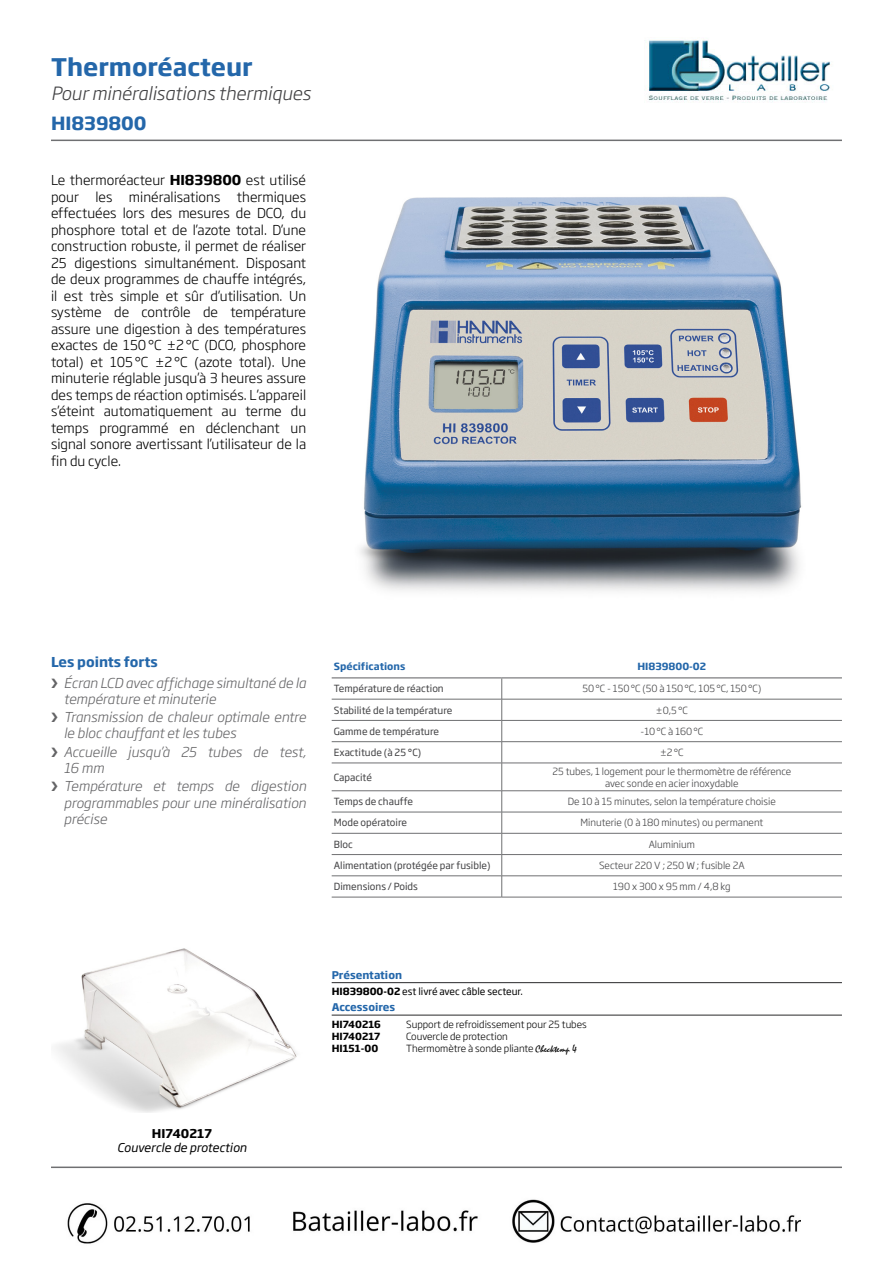
<style>
.page{position:relative;width:893px;height:1263px;background:#fff}
.page>*{position:absolute;margin:0;border:0;box-sizing:border-box;transform-origin:0 0}
.Titre{font:700 24px "Soho Gothic Pro";color:#2467aa}
.Titre_description{font:italic 300 18px "Soho Gothic Pro";color:#404042}
.Référence{font:700 18px "Soho Gothic Pro";color:#2467aa}
.Texte{font:300 13.5px/16.5px "Soho Gothic Pro";color:#000;text-align:justify}
.t1{font:italic 300 13.5px/16.2px "Soho Gothic Pro";color:#646466}
.Points_forts_titre{font:700 13.5px "Soho Gothic Pro";color:#2467aa}
.Légende{font:italic 12px/14.4px "Soho Gothic Pro";color:#000;text-align:center}
.Accessoires_titre{font:700 10.5px "Soho Gothic Pro";color:#2467aa}
.Tableau_corps{font:300 9.75px/11.7px "Soho Gothic Pro";color:#404042;text-align:center}
.Tableau_gauche{font:9.75px "Soho Gothic Pro";color:#404042}
.Accessoires_droite{font:300 9.75px "Soho Gothic Pro";color:#000}
.Présentation{font:9.75px "Soho Gothic Pro";color:#000}
.Tableau_entête{font:700 9.75px "Soho Gothic Pro";color:#2467aa}
.Accessoires_droite-2{font:700 9.75px "Soho Gothic Pro";color:#000}
.s1{font-weight:700}
.s2{font-weight:700;font-style:normal}
.s3{font-family:"Mystic Normal";font-weight:400}
</style>
<div class="page">
<img style="left:360px;top:196px;width:442px;height:395px">
<img style="left:56px;top:948px;width:241px;height:165px">
<hr style="left:332px;top:699px;width:170px;height:1px;background:#6f7072">
<hr style="left:502px;top:699px;width:340px;height:1px;background:#6f7072">
<hr style="left:332px;top:720px;width:170px;height:1px;background:#6f7072">
<hr style="left:502px;top:720px;width:340px;height:1px;background:#6f7072">
<hr style="left:332px;top:741px;width:170px;height:1px;background:#6f7072">
<hr style="left:502px;top:741px;width:340px;height:1px;background:#6f7072">
<hr style="left:332px;top:763px;width:170px;height:1px;background:#6f7072">
<hr style="left:502px;top:763px;width:340px;height:1px;background:#6f7072">
<hr style="left:332px;top:790px;width:170px;height:1px;background:#6f7072">
<hr style="left:502px;top:790px;width:340px;height:1px;background:#6f7072">
<hr style="left:332px;top:812px;width:170px;height:1px;background:#6f7072">
<hr style="left:502px;top:812px;width:340px;height:1px;background:#6f7072">
<hr style="left:332px;top:833px;width:170px;height:1px;background:#6f7072">
<hr style="left:502px;top:833px;width:340px;height:1px;background:#6f7072">
<hr style="left:332px;top:854px;width:170px;height:1px;background:#6f7072">
<hr style="left:502px;top:854px;width:340px;height:1px;background:#6f7072">
<hr style="left:332px;top:875px;width:170px;height:1px;background:#6f7072">
<hr style="left:502px;top:875px;width:340px;height:1px;background:#6f7072">
<hr style="left:502px;top:897px;width:340px;height:1px;background:#6f7072">
<svg style="left:501px;top:678px;width:1px;height:219px"></svg>
<hr style="left:332px;top:897px;width:170px;height:1px;background:#6f7072">
<hr style="left:332px;top:677px;width:170px;height:1px;background:#6f7072">
<hr style="left:502px;top:677px;width:340px;height:1px;background:#6f7072">
<hr style="left:332px;top:982px;width:510px;height:1px;background:#404042">
<hr style="left:332px;top:1014px;width:510px;height:2px;background:#404042">
<hr style="left:51px;top:1166px;width:791px;height:2px;background:#6f7072">
<hr style="left:51px;top:140px;width:791px;height:1px;background:#6f7072">
<img style="left:648px;top:40px;width:182px;height:63px">
<img style="left:67px;top:1199px;width:733px;height:45px">
<svg style="left:426px;top:1222px;width:14px;height:10px"></svg>
<svg style="left:368px;top:1235px;width:13px;height:9px"></svg>
<svg style="left:534px;top:1235px;width:13px;height:9px"></svg>
<p class="Titre" style="left:51px;top:48px;width:203px">Thermoréacteur</p>
<p class="Titre_description" style="left:51px;top:79px;width:261px">Pour minéralisations thermiques</p>
<p class="Référence" style="left:51px;top:109px;width:97px">HI839800</p>
<p class="Texte" style="left:51px;top:171px;width:257px">Le thermoréacteur <span class="s1">HI839800</span> est utilisé pour les minéralisations thermiques effectuées lors des mesures de DCO, du phosphore total et de l’azote total. D’une construction robuste, il permet de réaliser 25 digestions simultanément. Disposant de deux programmes de chauffe intégrés, il est très simple et sûr d’utilisation. Un système de contrôle de température assure une digestion à des températures exactes de 150°C ±2°C (DCO, phosphore total) et 105°C ±2°C (azote total). Une minuterie réglable jusqu’à 3 heures assure des temps de réaction optimisés. L’appareil s’éteint automatiquement au terme du temps programmé en déclenchant un signal sonore avertissant l’utilisateur de la fin du cycle.</p>
<p class="Points_forts_titre" style="left:51px;top:651px;width:108px">Les points forts</p>
<p class="t1" style="left:64px;top:674px;width:244px">Écran LCD avec affichage simultané de la température et minuterie</p>
<p class="t1" style="left:64px;top:708px;width:244px">Transmission de chaleur optimale entre le bloc chauffant et les tubes</p>
<p class="t1" style="left:64px;top:743px;width:244px">Accueille jusqu’à 25 tubes de test,<br>16 mm</p>
<p class="t1" style="left:64px;top:777px;width:244px;text-align:justify">Température et temps de digestion programmables pour une minéralisation précise</p>
<p class="Tableau_entête" style="left:334px;top:659px;width:73px">Spécifications</p>
<p class="Tableau_entête" style="left:637px;top:659px;width:70px">HI839800-02</p>
<p class="Tableau_gauche" style="left:334px;top:681px;width:111px">Température de réaction</p>
<p class="Tableau_corps" style="left:582px;top:682px;width:180px">50°C - 150°C (50 à 150°C, 105°C, 150°C)</p>
<p class="Tableau_gauche" style="left:334px;top:702px;width:120px">Stabilité de la température</p>
<p class="Tableau_corps" style="left:656px;top:703px;width:33px">±0,5°C</p>
<p class="Tableau_gauche" style="left:334px;top:724px;width:107px">Gamme de température</p>
<p class="Tableau_corps" style="left:640px;top:725px;width:64px">-10°C à 160°C</p>
<p class="Tableau_gauche" style="left:334px;top:745px;width:89px">Exactitude (à 25 °C)</p>
<p class="Tableau_corps" style="left:660px;top:746px;width:25px">±2°C</p>
<p class="Tableau_gauche" style="left:334px;top:769px;width:40px">Capacité</p>
<p class="Tableau_corps" style="left:552px;top:765px;width:240px">25 tubes, 1 logement pour le thermomètre de référence avec sonde en acier inoxydable</p>
<p class="Tableau_gauche" style="left:334px;top:794px;width:81px">Temps de chauffe</p>
<p class="Tableau_corps" style="left:568px;top:795px;width:209px">De 10 à 15 minutes, selon la température choisie</p>
<p class="Tableau_gauche" style="left:334px;top:815px;width:75px">Mode opératoire</p>
<p class="Tableau_corps" style="left:580px;top:816px;width:184px">Minuterie (0 à 180 minutes) ou permanent</p>
<p class="Tableau_gauche" style="left:334px;top:836px;width:21px">Bloc</p>
<p class="Tableau_corps" style="left:649px;top:838px;width:48px">Aluminium</p>
<p class="Tableau_gauche" style="left:334px;top:858px;width:158px">Alimentation (protégée par fusible)</p>
<p class="Tableau_corps" style="left:599px;top:859px;width:147px">Secteur 220 V ; 250 W ; fusible 2A</p>
<p class="Tableau_gauche" style="left:334px;top:879px;width:86px">Dimensions / Poids</p>
<p class="Tableau_corps" style="left:613px;top:880px;width:119px">190 x 300 x 95 mm / 4,8 kg</p>
<p class="Légende" style="left:117px;top:1125px;width:131px"><span class="s2">HI740217<br></span>Couvercle de protection</p>
<p class="Accessoires_titre" style="left:332px;top:966px;width:72px">Présentation</p>
<p class="Présentation" style="left:332px;top:984px;width:193px"><span class="s1">HI839800-02</span> est livré avec câble secteur.</p>
<p class="Accessoires_titre" style="left:332px;top:999px;width:65px">Accessoires</p>
<p class="Accessoires_droite-2" style="left:332px;top:1016px;width:51px">HI740216</p>
<p class="Accessoires_droite" style="left:406px;top:1016px;width:182px">Support de refroidissement pour 25 tubes</p>
<p class="Accessoires_droite-2" style="left:332px;top:1028px;width:50px">HI740217</p>
<p class="Accessoires_droite" style="left:406px;top:1028px;width:103px">Couvercle de protection</p>
<p class="Accessoires_droite-2" style="left:332px;top:1040px;width:48px">HI151-00</p>
<p class="Accessoires_droite" style="left:406px;top:1040px;width:172px">Thermomètre à sonde pliante <span class="s3">Checktemp 4</span></p>
</div>
